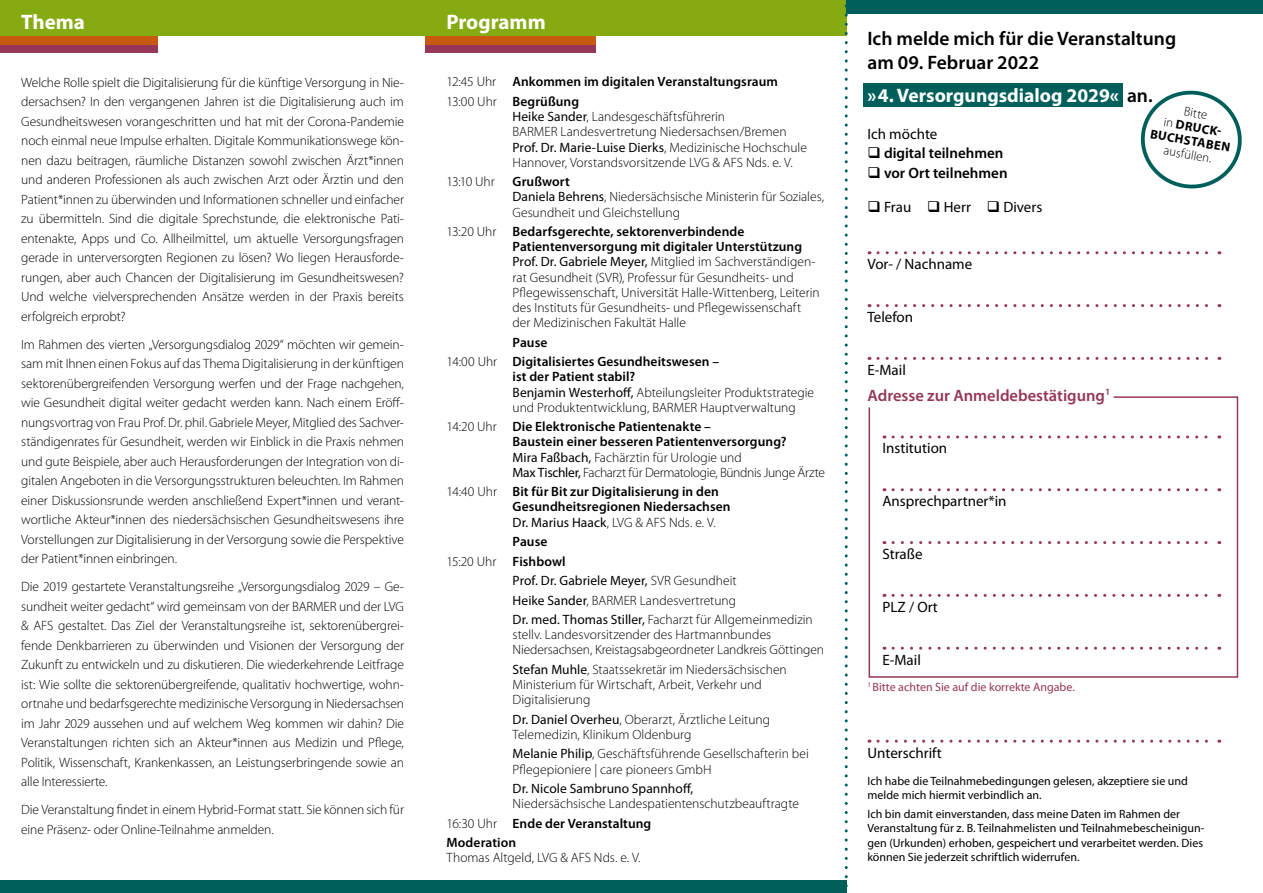
<style>
.page{position:relative;width:1263px;height:893px;background:#fff}
.page>*{position:absolute;margin:0;border:0;box-sizing:border-box;transform-origin:0 0}
.t1{font:700 21px "Myriad Pro";color:#fff}
.t2{font:600 19.5px/23.4px "Myriad Pro";color:#000}
.t3{font:700 19.5px "Myriad Pro";color:#fff}
.t4{font:600 16.5px "Myriad Pro";color:#963659}
.t5{font:15px "Myriad Pro";color:#000}
.t6{font:600 15px "Myriad Pro";color:#000}
.t7{font:300 13.5px/19.5px "Myriad Pro";color:#000}
.t8{font:600 13.5px/19.5px "Myriad Pro";letter-spacing:.005em;color:#000}
.t9{font:300 13.5px/15.1px "Myriad Pro";letter-spacing:-.02em;color:#000}
.t10{font:13.5px "Myriad Pro";letter-spacing:.005em;color:#000}
.t11{font:700 12.75px/14px "Myriad Pro";color:#000;text-align:center}
.t12{font:300 12.75px "Myriad Pro";color:#000}
.t13{font:12px/14.4px "Myriad Pro";color:#000}
.t14{font:12px "Myriad Pro";color:#963659}
.s1{font-weight:300}
.s2{font-weight:400}
.s3{font-weight:600}
.s4{font-weight:600;color:#000}
</style>
<div class="page">
<div style="left:0;top:0;width:846px;height:36px;background:#86aa11"></div>
<div style="left:0;top:881px;width:846px;height:12px;background:#005f5b"></div>
<div style="left:0;top:44px;width:157px;height:9px;background:#963659"></div>
<div style="left:0;top:36px;width:157px;height:8px;background:#c75a0e"></div>
<div style="left:425px;top:44px;width:170px;height:9px;background:#963659"></div>
<div style="left:425px;top:36px;width:170px;height:8px;background:#c75a0e"></div>
<div style="left:846px;top:0;width:417px;height:13px;background:#005f5b"></div>
<svg style="left:845px;top:4px;width:3px;height:889px"></svg>
<div style="left:863px;top:83px;width:260px;height:24px;background:#005f5b"></div>
<svg style="left:1140px;top:90px;width:102px;height:99px"></svg>
<svg style="left:878px;top:740px;width:342px;height:3px"></svg>
<svg style="left:878px;top:251px;width:342px;height:3px"></svg>
<svg style="left:878px;top:304px;width:342px;height:3px"></svg>
<svg style="left:878px;top:357px;width:342px;height:3px"></svg>
<svg style="left:868px;top:396px;width:371px;height:282px"></svg>
<svg style="left:893px;top:435px;width:327px;height:3px"></svg>
<svg style="left:893px;top:488px;width:327px;height:3px"></svg>
<svg style="left:893px;top:541px;width:327px;height:3px"></svg>
<svg style="left:893px;top:594px;width:327px;height:3px"></svg>
<svg style="left:893px;top:647px;width:327px;height:3px"></svg>
<h1 class="t1" style="left:21px;top:8px;width:65px">Thema</h1>
<h1 class="t1" style="left:446px;top:8px;width:101px">Programm</h1>
<p class="t7" style="left:21px;top:72px;width:384px;text-align:justify">Welche Rolle spielt die Digitalisierung für die künftige Versorgung in Nie&shy;dersachsen? In den vergangenen Jahren ist die Digitalisierung auch im Gesundheitswesen vorangeschritten und hat mit der Corona-Pandemie noch einmal neue Impulse erhalten. Digitale Kommunikationswege kön&shy;nen dazu beitragen, räumliche Distanzen sowohl zwischen Ärzt*innen und anderen Professionen als auch zwischen Arzt oder Ärztin und den Patient*innen zu überwinden und Informationen schneller und einfacher zu übermitteln. Sind die digitale Sprechstunde, die elektronische Pati&shy;entenakte, Apps und Co. Allheilmittel, um aktuelle Versorgungsfragen gerade in unterversorgten Regionen zu lösen? Wo liegen Herausforde&shy;rungen, aber auch Chancen der Digitalisierung im Gesundheitswesen?<br>Und welche vielversprechenden Ansätze werden in der Praxis bereits erfolgreich erprobt?</p>
<p class="t7" style="left:21px;top:334px;width:384px;text-align:justify">Im Rahmen des vierten „Versorgungsdialog 2029“ möchten wir gemein&shy;sam mit Ihnen einen Fokus auf das Thema Digitalisierung in der künftigen sektorenübergreifenden Versorgung werfen und der Frage nachgehen, wie Gesundheit digital weiter gedacht werden kann. Nach einem Eröff&shy;nungsvortrag von Frau Prof. Dr. phil. Gabriele Meyer, Mitglied des Sachver&shy;ständigenrates für Gesundheit, werden wir Einblick in die Praxis nehmen und gute Beispiele, aber auch Herausforderungen der Integration von di&shy;gitalen Angeboten in die Versorgungsstrukturen beleuchten. Im Rahmen einer Diskussionsrunde werden anschließend Expert*innen und verant&shy;wortliche Akteur*innen des niedersächsischen Gesundheitswesens ihre Vorstellungen zur Digitalisierung in der Versorgung sowie die Perspektive der Patient*innen einbringen.</p>
<p class="t7" style="left:21px;top:577px;width:384px;text-align:justify">Die 2019 gestartete Veranstaltungsreihe „Versorgungsdialog 2029 – Ge&shy;sundheit weiter gedacht“ wird gemeinsam von der BARMER und der LVG &amp; AFS gestaltet. Das Ziel der Veranstaltungsreihe ist, sektorenübergrei&shy;fende Denkbarrieren zu überwinden und Visionen der Versorgung der Zukunft zu entwickeln und zu diskutieren. Die wiederkehrende Leitfrage ist: Wie sollte die sektorenübergreifende, qualitativ hochwertige, wohn&shy;ortnahe und bedarfsgerechte medizinische Versorgung in Niedersachsen im Jahr 2029 aussehen und auf welchem Weg kommen wir dahin? Die Veranstaltungen richten sich an Akteur*innen aus Medizin und Pflege, Politik, Wissenschaft, Krankenkassen, an Leistungserbringende sowie an alle Interessierte.</p>
<p class="t7" style="left:21px;top:800px;width:384px">Die Veranstaltung findet in einem Hybrid-Format statt. Sie können sich für eine Präsenz- oder Online-Teilnahme anmelden.</p>
<p class="t8" style="left:446px;top:72px;width:333px"><span class="s1">12:45 Uhr</span> Ankommen im digitalen Veranstaltungsraum<br><span class="s1">13:00 Uhr</span> Begrüßung</p>
<p class="t7" style="left:512px;top:109px;width:296px;line-height:15.1px"><span class="s2">Heike Sander</span>, Landesgeschäftsführerin<br>BARMER Landesvertretung Niedersachsen/Bremen <span class="s2">Prof. Dr. Marie-Luise Dierks</span>, Medizinische Hochschule Hannover, Vorstandsvorsitzende LVG &amp; AFS Nds. e. V.</p>
<p class="t7" style="left:446px;top:172px;width:50px">13:10 Uhr</p>
<p class="t7" style="left:512px;top:174px;width:313px;line-height:15.1px"><span class="s3">Grußwort<br></span><span class="s2">Daniela Behrens</span>, Niedersächsische Ministerin für Soziales,<br>Gesundheit und Gleichstellung</p>
<p class="t7" style="left:512px;top:224px;width:309px;line-height:15.1px;text-indent:-66px">13:20 Uhr <span class="s3">Bedarfsgerechte, sektorenverbindende Patientenversorgung mit digitaler Unterstützung </span><span class="s2">Prof. Dr. Gabriele Meyer,</span> Mitglied im Sachverständigen&shy;rat Gesundheit (SVR), Professur für Gesundheits- und Pflegewissenschaft, Universität Halle-Wittenberg, Leiterin des Instituts für Gesundheits- und Pflegewissenschaft der Medizinischen Fakultät Halle</p>
<p class="t8" style="left:446px;top:332px;width:274px;text-indent:66px">Pause<br><span class="s1">14:00 Uhr</span> Digitalisiertes Gesundheitswesen –</p>
<p class="t7" style="left:512px;top:369px;width:303px;line-height:15.1px"><span class="s3">ist der Patient stabil?<br></span><span class="s2">Benjamin Westerhoff,</span> Abteilungsleiter Produktstrategie und Produktentwicklung, BARMER Hauptverwaltung</p>
<p class="t9" style="left:512px;top:419px;width:314px;text-indent:-66px">14:20 Uhr <span class="s3">Die Elektronische Patientenakte –<br>Baustein einer besseren Patientenversorgung?<br></span><span class="s2">Mira Faßbach,</span> Fachärztin für Urologie und<br><span class="s2">Max Tischler,</span> Facharzt für Dermatologie, Bündnis Junge Ärzte</p>
<p class="t8" style="left:512px;top:484px;width:220px;line-height:15.1px;text-indent:-66px"><span class="s1">14:40 Uhr</span> Bit für Bit zur Digitalisierung in den<br>Gesundheitsregionen Niedersachsen<br><span class="s2">Dr. Marius Haack</span><span class="s1">, LVG &amp; AFS Nds. e. V.</span></p>
<p class="t8" style="left:512px;top:531px;width:36px">Pause</p>
<p class="t7" style="left:446px;top:551px;width:121px">15:20 Uhr <span class="s3">Fishbowl</span></p>
<p class="t10" style="left:512px;top:572px;width:226px">Prof. Dr. Gabriele Meyer, <span class="s1">SVR Gesundheit</span></p>
<p class="t7" style="left:512px;top:590px;width:225px"><span class="s2">Heike Sander</span>, BARMER Landesvertretung</p>
<p class="t7" style="left:512px;top:610px;width:302px"><span class="s2">Dr. med. Thomas Stiller,</span> Facharzt für Allgemeinmedizin</p>
<p class="t7" style="left:512px;top:627px;width:313px;line-height:15.1px">stellv. Landesvorsitzender des Hartmannbundes<br>Niedersachsen, Kreistagsabgeordneter Landkreis Göttingen</p>
<p class="t7" style="left:512px;top:662px;width:276px;line-height:15.1px"><span class="s2">Stefan Muhle</span>, Staatssekretär im Niedersächsischen<br>Ministerium für Wirtschaft, Arbeit, Verkehr und<br>Digitalisierung</p>
<p class="t7" style="left:512px;top:711px;width:259px;line-height:15.1px"><span class="s2">Dr. Daniel Overheu</span>, Oberarzt, Ärztliche Leitung<br>Telemedizin, Klinikum Oldenburg</p>
<p class="t7" style="left:512px;top:746px;width:298px;line-height:15.1px"><span class="s2">Melanie Philip</span>, Geschäftsführende Gesellschafterin bei<br>Pflegepioniere | care pioneers GmbH</p>
<p class="t10" style="left:512px;top:780px;width:182px">Dr. Nicole Sambruno Spannhoff,</p>
<p class="t7" style="left:446px;top:794px;width:354px;text-indent:66px">Niedersächsische Landespatientenschutzbeauftragte<br>16:30 Uhr <span class="s3">Ende der Veranstaltung<br>Moderation</span></p>
<p class="t7" style="left:446px;top:848px;width:196px">Thomas Altgeld, LVG &amp; AFS Nds. e. V.</p>
<h2 class="t2" style="left:867px;top:27px;width:310px">Ich melde mich für die Veranstaltung am 09. Februar 2022</h2>
<p class="t11" style="left:1156px;top:99px;width:82px;rotate:10deg"><span class="s1">Bitte<br>in</span> DRUCK-<br>BUCHSTABEN</p>
<p class="t12" style="left:1165px;top:143px;width:50px;rotate:10deg">ausfüllen.</p>
<h2 class="t3" style="left:867px;top:82px;width:287px">»4. Versorgungsdialog 2029« <span class="s4">an.</span></h2>
<p class="t5" style="left:867px;top:125px;width:71px">Ich möchte</p>
<p class="t6" style="left:867px;top:144px;width:137px">❑ digital teilnehmen</p>
<p class="t6" style="left:867px;top:163px;width:142px">❑ vor Ort teilnehmen</p>
<p class="t5" style="left:867px;top:197px;width:176px">❑ Frau ❑ Herr ❑ Divers</p>
<p class="t5" style="left:867px;top:255px;width:106px">Vor- / Nachname</p>
<p class="t5" style="left:867px;top:308px;width:47px">Telefon</p>
<p class="t5" style="left:867px;top:360px;width:40px">E-Mail</p>
<p class="t4" style="left:867px;top:384px;width:244px">Adresse zur Anmeldebestätigung<sup>1</sup></p>
<p class="t5" style="left:882px;top:439px;width:66px">Institution</p>
<p class="t5" style="left:882px;top:492px;width:126px">Ansprechpartner*in</p>
<p class="t5" style="left:882px;top:545px;width:42px">Straße</p>
<p class="t5" style="left:882px;top:597px;width:57px">PLZ / Ort</p>
<p class="t5" style="left:882px;top:650px;width:40px">E-Mail</p>
<p class="t14" style="left:867px;top:680px;width:209px"><sup>1</sup> Bitte achten Sie auf die korrekte Angabe.</p>
<p class="t5" style="left:867px;top:743px;width:76px">Unterschrift</p>
<p class="t13" style="left:867px;top:773px;width:322px">Ich habe die Teilnahmebedingungen gelesen, akzeptiere sie und melde mich hiermit verbindlich an.</p>
<p class="t13" style="left:867px;top:806px;width:339px">Ich bin damit einverstanden, dass meine Daten im Rahmen der Veranstaltung für z. B. Teilnahmelisten und Teilnahmebescheinigun&shy;gen (Urkunden) erhoben, gespeichert und verarbeitet werden. Dies können Sie jederzeit schriftlich widerrufen.</p>
</div>
